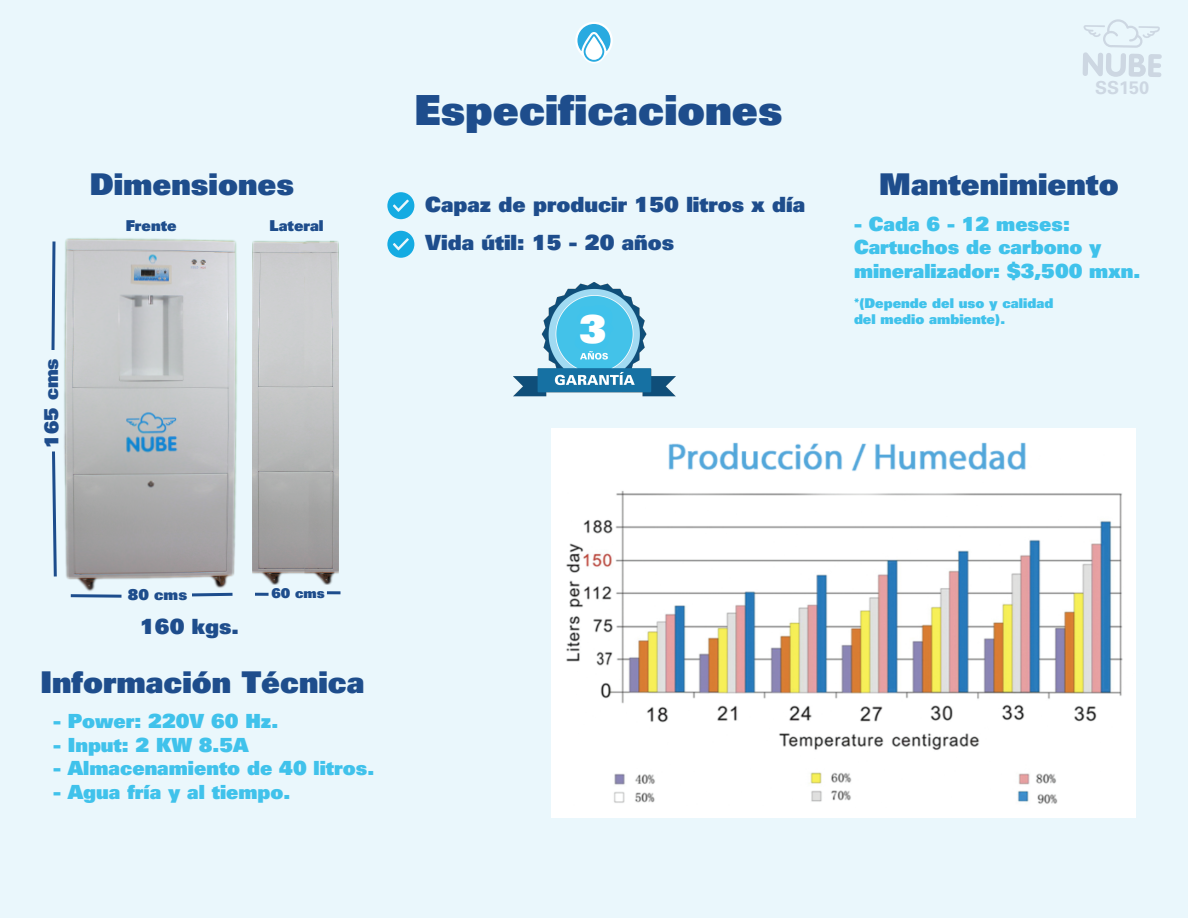
<style>
.page{position:relative;width:1188px;height:918px;background:#eaf7fc}
.page>*{position:absolute;margin:0;border:0;box-sizing:border-box;transform-origin:0 0}
.t1{font:41.55px "Univers LT Std X Black";color:#1e4d8c}
.t2{font:38.55px "Univers LT Std X Black";color:#fff}
.t3{font:30px "Univers LT Std X Black";color:#1e4d8c}
.t4{font:21px/38.5px "Univers LT Std X Black";color:#1e4d8c}
.t5{font:19.5px/23.4px "Univers LT Std X Black";color:#40c2eb}
.t6{font:19.2px "Univers LT Std X Black";letter-spacing:-.005em;color:#1e4d8c}
.t7{font:700 18px "Univers LT Std";color:#cdd7e2}
.t8{font:15px "Univers LT Std X Black";color:#1e4d8c}
.t9{font:13.5px/16.2px "Univers LT Std X Black";color:#40c2eb}
.t10{font:13.5px "Univers LT Std X Black";color:#1e4d8c}
</style>
<div class="page">
<svg style="left:575px;top:22px;width:38px;height:40px"></svg>
<svg style="left:1083px;top:19px;width:79px;height:58px"></svg>
<img style="left:64px;top:238px;width:173px;height:353px">
<img style="left:252px;top:240px;width:87px;height:345px">
<svg style="left:51px;top:241px;width:5px;height:109px"></svg>
<svg style="left:52px;top:451px;width:5px;height:126px"></svg>
<svg style="left:70px;top:594px;width:52px;height:4px"></svg>
<svg style="left:192px;top:592px;width:41px;height:5px"></svg>
<hr style="left:327px;top:591px;width:14px;height:3px;background:#1d4d8d">
<hr style="left:255px;top:593px;width:14px;height:3px;background:#1d4d8d">
<img style="left:513px;top:282px;width:163px;height:115px">
<div style="left:573px;top:301px;width:42px;height:51px;background:#40c2eb"></div>
<img style="left:552px;top:429px;width:583px;height:388px">
<svg style="left:387px;top:192px;width:27px;height:27px"></svg>
<svg style="left:387px;top:231px;width:27px;height:27px"></svg>
<h3 class="t3" style="left:90px;top:165px;width:206px">Dimensiones</h3>
<p class="t8" style="left:126px;top:216px;width:52px">Frente</p>
<p class="t8" style="left:270px;top:216px;width:56px">Lateral</p>
<p class="t6" style="left:39px;top:448px;width:91px;rotate:-90deg">165 cms</p>
<h1 class="t1" style="left:415px;top:82px;width:370px">Especificaciones</h1>
<p class="t4" style="left:425px;top:184px;width:382px">Capaz de producir 150 litros x día<br>Vida útil: 15 - 20 años</p>
<h2 class="t2" style="left:579px;top:303px;width:29px">3</h2>
<p class="t7" style="left:1095px;top:77px;width:56px">SS150</p>
<h3 class="t3" style="left:879px;top:165px;width:241px">Mantenimiento</h3>
<p class="t5" style="left:854px;top:212px;width:288px">- Cada 6 - 12 meses:<br>Cartuchos de carbono y mineralizador: $3,500 mxn.</p>
<p class="t9" style="left:854px;top:295px;width:201px">*(Depende del uso y calidad del medio ambiente).</p>
<p class="t8" style="left:128px;top:585px;width:61px">80 cms</p>
<p class="t4" style="left:140px;top:607px;width:100px">160 kgs.</p>
<p class="t10" style="left:271px;top:585px;width:55px">60 cms</p>
<h3 class="t3" style="left:40px;top:663px;width:326px">Información Técnica</h3>
<p class="t5" style="left:53px;top:708px;width:227px">- Power: 220V 60 Hz.</p>
<p class="t5" style="left:53px;top:733px;width:197px">- Input: 2 KW 8.5A</p>
<p class="t5" style="left:53px;top:756px;width:323px">- Almacenamiento de 40 litros.</p>
<p class="t5" style="left:53px;top:779px;width:239px">- Agua fría y al tiempo.</p>
</div>
